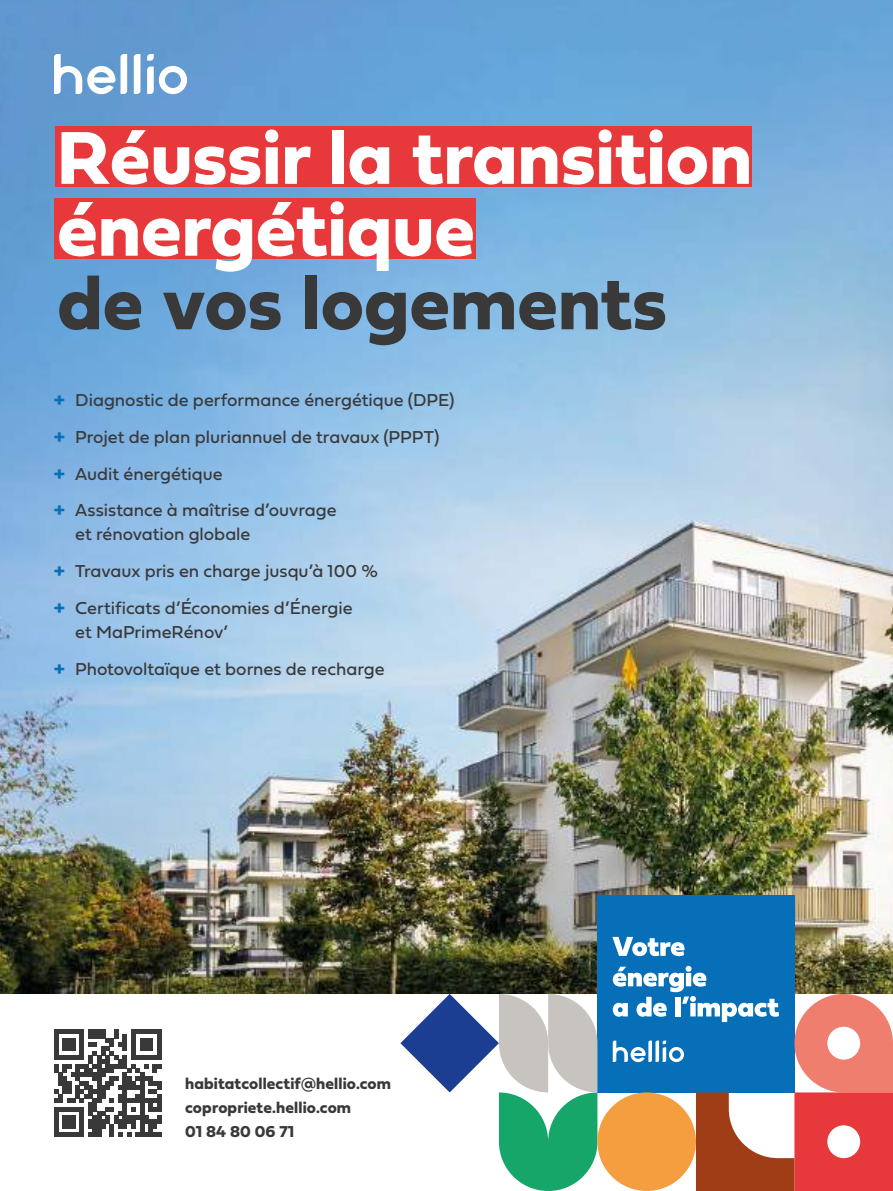
<style>
.page{position:relative;width:893px;height:1191px;background:#fff}
.page>*{position:absolute;margin:0;border:0;box-sizing:border-box;transform-origin:0 0}
.t1{font:78px/71.8px "Fieldwork Geo Bold";color:#fff}
.t2{font:78px "Fieldwork Geo Bold";color:#3a393a}
.t3{font:18px/36.8px "Fieldwork Geo Regular";color:#3a393a}
.t4{font:16.5px/24px "Fieldwork Geo Bold";letter-spacing:.005em;color:#3a393a}
.t5{font:16.5px "Fieldwork Geo Bold";color:#393938}
.s1{font-family:"Fieldwork Geo Bold";color:#076fb7}
</style>
<div class="page">
<img style="left:0;top:0;width:893px;height:994px">
<svg style="left:54px;top:1029px;width:107px;height:108px"></svg>
<div style="left:54px;top:198px;width:422px;height:60px;background:#e7383b"></div>
<div style="left:55px;top:126px;width:697px;height:60px;background:#e7383b"></div>
<div style="left:597px;top:895px;width:197px;height:197px;background:#076fb7"></div>
<svg style="left:612px;top:937px;width:73px;height:19px"></svg>
<svg style="left:400px;top:994px;width:197px;height:197px"></svg>
<div style="left:597px;top:1092px;width:99px;height:99px;background:#f59e3f;border-radius:50%"></div>
<svg style="left:54px;top:54px;width:73px;height:40px"></svg>
<svg style="left:134px;top:54px;width:6px;height:40px"></svg>
<svg style="left:147px;top:54px;width:40px;height:40px"></svg>
<svg style="left:613px;top:965px;width:280px;height:226px"></svg>
<h1 class="t1" style="left:57px;top:119px;width:697px">Réussir la transition énergétique</h1>
<h1 class="t2" style="left:57px;top:242px;width:611px">de vos logements</h1>
<p class="t3" style="left:54px;top:381px;width:402px"><span class="s1">+</span> Diagnostic de performance énergétique (DPE) <span class="s1">+</span> Projet de plan pluriannuel de travaux (PPPT) <span class="s1">+</span> Audit énergétique<br><span class="s1">+</span> Assistance à maîtrise d’ouvrage</p>
<p class="t3" style="left:54px;top:515px;width:325px;text-indent:21px">et rénovation globale<br><span class="s1">+</span> Travaux pris en charge jusqu’à 100 % <span class="s1">+</span> Certificats d’Économies d’Énergie</p>
<p class="t3" style="left:54px;top:613px;width:332px;text-indent:21px">et MaPrimeRénov’<br><span class="s1">+</span> Photovoltaïque et bornes de recharge</p>
<p class="t4" style="left:185px;top:1070px;width:207px">habitatcollectif@hellio.com copropriete.hellio.com</p>
<p class="t5" style="left:185px;top:1118px;width:110px">01 84 80 06 71</p>
</div>
